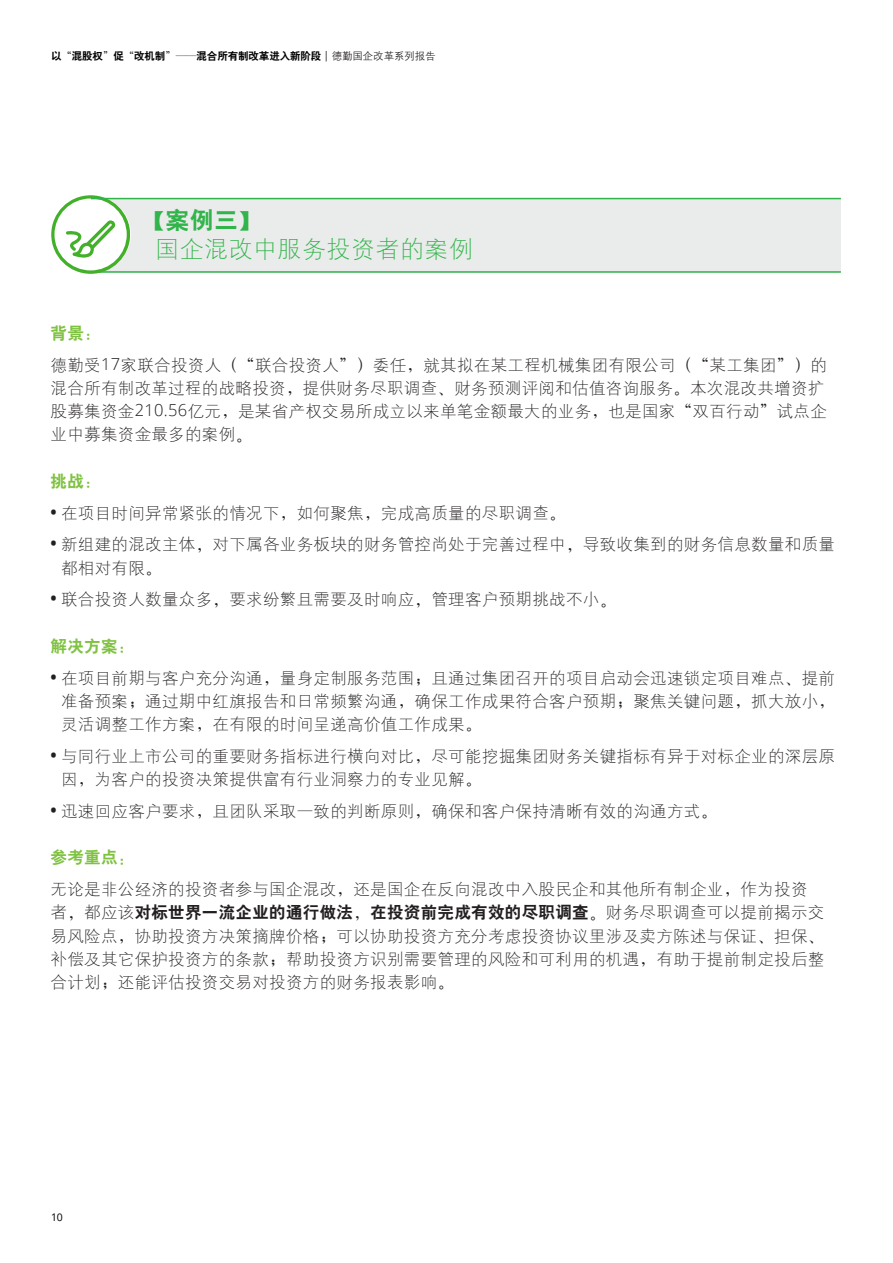
<style>
.page{position:relative;width:893px;height:1263px;background:#fff}
.page>*{position:absolute;margin:0;border:0;box-sizing:border-box;transform-origin:0 0}
.内文__9_5_13_5{font:24px "H Yg 1 gj";letter-spacing:.02em;color:#31b44a}
.内文__9_5_13_5-2{font:24px "H Yb 2 gj";color:#31b44a}
.内文__9_5_13_5-3{font:16.5px/23.2px "H Yg 1 gj";letter-spacing:.02em;color:#231f20}
.内文__9_5_13_5-4{font:16.5px "H Yb 2 gj";letter-spacing:.02em;color:#7fc241}
.t1{font:10.5px "H Yb 2 gj";letter-spacing:-.01em;color:#000}
.t2{font:10.5px "Open Sans";color:#010101}
.s1{font-family:"H Ya 6 gj"}
.s2{font-family:"Open Sans";color:#231f20}
.s3{font-family:"H Yg 2 gj";color:#231f20}
.s4{font-family:"Open Sans";font-weight:300}
.s5{font-family:"Open Sans";font-weight:700}
.s6{font-family:"H Yb 2 gj"}
</style>
<div class="page">
<div style="left:91px;top:198px;width:750px;height:75px;background:#eaeceb"></div>
<hr style="left:98px;top:271px;width:743px;height:2px;background:#31b44a">
<svg style="left:51px;top:195px;width:79px;height:79px"></svg>
<hr style="left:91px;top:198px;width:750px;height:1px;background:#31b44a">
<p class="t1" style="left:51px;top:51px;width:386px">以<span class="s1">“</span>混股权<span class="s1">”</span>促<span class="s1">“</span>改机制<span class="s1">”——</span>混合所有制改革进入新阶段 <span class="s2">|</span> <span class="s3">德勤国企改革系列报告</span></p>
<p class="内文__9_5_13_5-2" style="left:141px;top:208px;width:123px"><span class="s1">【</span>案例三<span class="s1">】</span></p>
<p class="内文__9_5_13_5" style="left:155px;top:237px;width:319px">国企混改中服务投资者的案例</p>
<p class="内文__9_5_13_5-4" style="left:51px;top:325px;width:52px">背景<span class="s1">：</span></p>
<p class="内文__9_5_13_5-3" style="left:51px;top:353px;width:778px">德勤受<span class="s4">17</span>家联合投资人<span class="s1">（“</span>联合投资人<span class="s1">”）</span>委任<span class="s1">，</span>就其拟在某工程机械集团有限公司<span class="s1">（“</span>某工集团<span class="s1">”）</span>的混合所有制改革过程的战略投资<span class="s1">，</span>提供财务尽职调查<span class="s1">、</span>财务预测评阅和估值咨询服务<span class="s1">。</span>本次混改共增资扩股募集资金<span class="s4">210.56</span>亿元<span class="s1">，</span>是某省产权交易所成立以来单笔金额最大的业务<span class="s1">，</span>也是国家<span class="s1">“</span>双百行动<span class="s1">”</span>试点企业中募集资金最多的案例<span class="s1">。</span></p>
<p class="内文__9_5_13_5-4" style="left:51px;top:473px;width:52px">挑战<span class="s1">：</span></p>
<p class="内文__9_5_13_5-3" style="left:51px;top:501px;width:517px"><span class="s5">•</span> 在项目时间异常紧张的情况下<span class="s1">，</span>如何聚焦<span class="s1">，</span>完成高质量的尽职调查<span class="s1">。</span></p>
<p class="内文__9_5_13_5-3" style="left:61px;top:533px;width:775px;text-indent:-11px"><span class="s5">•</span> 新组建的混改主体<span class="s1">，</span>对下属各业务板块的财务管控尚处于完善过程中<span class="s1">，</span>导致收集到的财务信息数量和质量都相对有限<span class="s1">。</span></p>
<p class="内文__9_5_13_5-3" style="left:51px;top:588px;width:567px"><span class="s5">•</span> 联合投资人数量众多<span class="s1">，</span>要求纷繁且需要及时响应<span class="s1">，</span>管理客户预期挑战不小<span class="s1">。</span></p>
<p class="内文__9_5_13_5-4" style="left:51px;top:638px;width:85px">解决方案<span class="s1">：</span></p>
<p class="内文__9_5_13_5-3" style="left:61px;top:666px;width:775px;text-align:justify;text-indent:-11px"><span class="s5">•</span> 在项目前期与客户充分沟通<span class="s1">，</span>量身定制服务范围<span class="s1">；</span>且通过集团召开的项目启动会迅速锁定项目难点<span class="s1">、</span>提前准备预案<span class="s1">；</span>通过期中红旗报告和日常频繁沟通<span class="s1">，</span>确保工作成果符合客户预期<span class="s1">；</span>聚焦关键问题<span class="s1">，</span>抓大放小<span class="s1">，</span>灵活调整工作方案<span class="s1">，</span>在有限的时间呈递高价值工作成果<span class="s1">。</span></p>
<p class="内文__9_5_13_5-3" style="left:61px;top:744px;width:775px;text-indent:-11px"><span class="s5">•</span> 与同行业上市公司的重要财务指标进行横向对比<span class="s1">，</span>尽可能挖掘集团财务关键指标有异于对标企业的深层原因<span class="s1">，</span>为客户的投资决策提供富有行业洞察力的专业见解<span class="s1">。</span></p>
<p class="内文__9_5_13_5-3" style="left:51px;top:799px;width:668px"><span class="s5">•</span> 迅速回应客户要求<span class="s1">，</span>且团队采取一致的判断原则<span class="s1">，</span>确保和客户保持清晰有效的沟通方式<span class="s1">。</span></p>
<p class="内文__9_5_13_5-4" style="left:51px;top:849px;width:85px">参考重点<span class="s1">：</span></p>
<p class="内文__9_5_13_5-3" style="left:51px;top:878px;width:775px">无论是非公经济的投资者参与国企混改<span class="s1">，</span>还是国企在反向混改中入股民企和其他所有制企业<span class="s1">，</span>作为投资者<span class="s1">，</span>都应该<span class="s6">对标世界一流企业的通行做法</span><span class="s1">，</span><span class="s6">在投资前完成有效的尽职调查</span><span class="s1">。</span>财务尽职调查可以提前揭示交易风险点<span class="s1">，</span>协助投资方决策摘牌价格<span class="s1">；</span>可以协助投资方充分考虑投资协议里涉及卖方陈述与保证<span class="s1">、</span>担保<span class="s1">、</span>补偿及其它保护投资方的条款<span class="s1">；</span>帮助投资方识别需要管理的风险和可利用的机遇<span class="s1">，</span>有助于提前制定投后整合计划<span class="s1">；</span>还能评估投资交易对投资方的财务报表影响<span class="s1">。</span></p>
<p class="t2" style="left:51px;top:1210px;width:13px">10</p>
</div>
